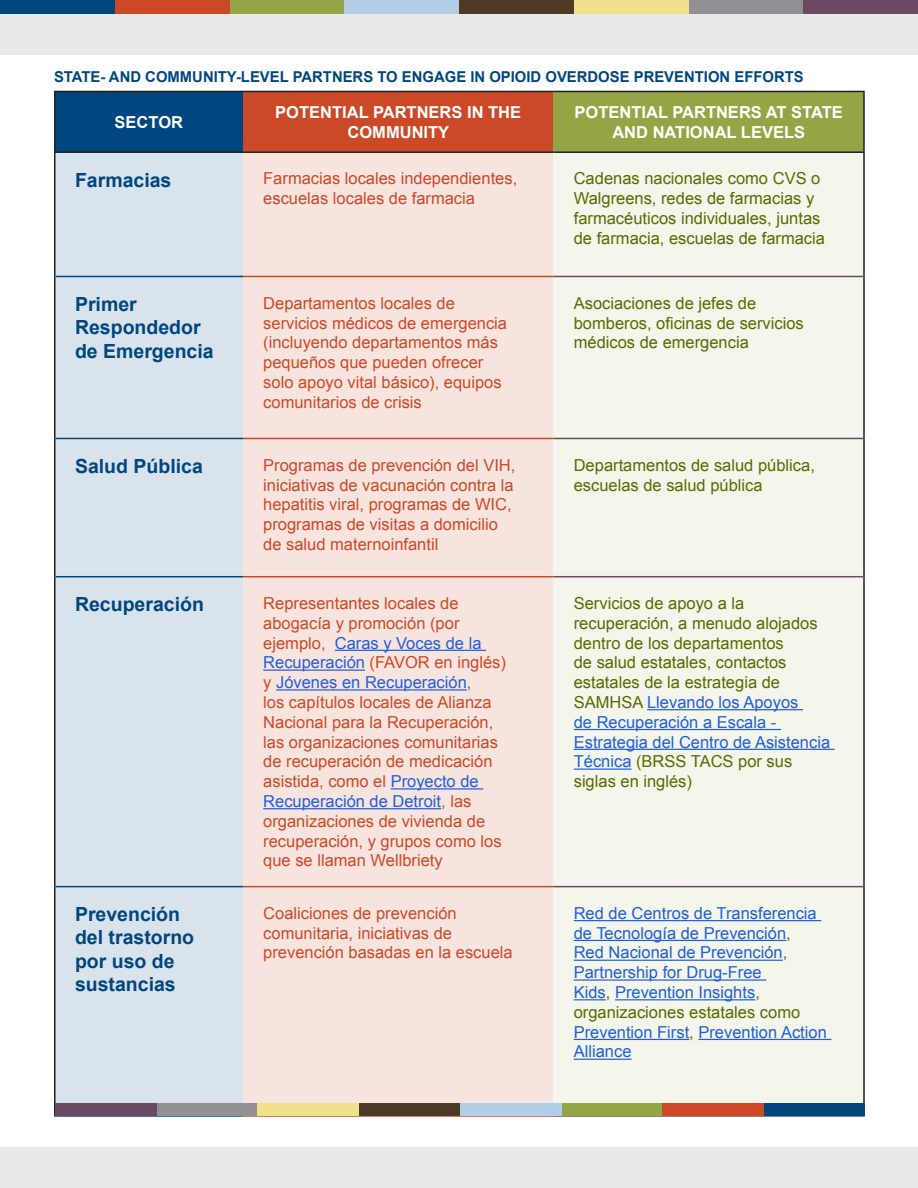
<style>
.page{position:relative;width:918px;height:1188px;background:#fff}
.page>*{position:absolute;margin:0;border:0;box-sizing:border-box;transform-origin:0 0}
.SECTOR_COLUMNS{font:700 19.5px/23.4px "Arial";color:#00467f}
.COMMUNITY_COLUMN{font:16.5px/19.8px "Arial";color:#cc4927}
.STATE_NATIONAL_COLUM{font:16.5px/19.8px "Arial";color:#5a6a01}
.STATE_NATIONAL_COLUM-2{font:16.5px/19.8px "Arial";color:#215edc}
.TABLE_HEADERS{font:700 16.5px/19.5px "Arial";color:#fff;text-align:center}
.TITLE_NOT_PG_1{font:700 15px "Arial";color:#00467f}
.s1{color:#215edc}
.s2{color:#5a6a01}
</style>
<div class="page">
<div style="left:0;top:14px;width:918px;height:41px;background:#e9e9ea"></div>
<div style="left:0;top:1148px;width:918px;height:40px;background:#e9e9ea"></div>
<div style="left:55px;top:91px;width:188px;height:61px;background:#00467f"></div>
<div style="left:243px;top:91px;width:311px;height:61px;background:#cc4927"></div>
<div style="left:554px;top:91px;width:310px;height:61px;background:#94a545"></div>
<div style="left:56px;top:153px;width:187px;height:950px;background:#d9e3ec"></div>
<div style="left:243px;top:153px;width:311px;height:950px;background:#f7e4df"></div>
<div style="left:554px;top:153px;width:309px;height:950px;background:#f4f6ec"></div>
<hr style="left:54px;top:91px;width:189px;height:1px;background:#231f20">
<hr style="left:54px;top:92px;width:2px;height:59px;background:#231f20">
<hr style="left:243px;top:91px;width:311px;height:1px;background:#231f20">
<hr style="left:554px;top:91px;width:311px;height:1px;background:#231f20">
<hr style="left:863px;top:92px;width:2px;height:59px;background:#231f20">
<hr style="left:54px;top:151px;width:189px;height:2px;background:#231f20">
<hr style="left:54px;top:153px;width:2px;height:123px;background:#231f20">
<hr style="left:243px;top:151px;width:311px;height:2px;background:#231f20">
<hr style="left:554px;top:151px;width:311px;height:2px;background:#231f20">
<hr style="left:863px;top:153px;width:2px;height:123px;background:#231f20">
<hr style="left:54px;top:276px;width:2px;height:162px;background:#231f20">
<hr style="left:863px;top:276px;width:2px;height:162px;background:#231f20">
<hr style="left:54px;top:438px;width:2px;height:139px;background:#231f20">
<hr style="left:863px;top:438px;width:2px;height:139px;background:#231f20">
<hr style="left:54px;top:577px;width:2px;height:310px;background:#231f20">
<hr style="left:863px;top:577px;width:2px;height:310px;background:#231f20">
<hr style="left:54px;top:887px;width:2px;height:228px;background:#231f20">
<hr style="left:863px;top:887px;width:2px;height:228px;background:#231f20">
<hr style="left:56px;top:576px;width:187px;height:1px;background:#00467f">
<hr style="left:56px;top:886px;width:187px;height:1px;background:#00467f">
<hr style="left:54px;top:1115px;width:189px;height:2px;background:#00467f">
<hr style="left:56px;top:276px;width:187px;height:1px;background:#00467f">
<hr style="left:56px;top:438px;width:187px;height:1px;background:#00467f">
<hr style="left:243px;top:276px;width:311px;height:1px;background:#cc4927">
<hr style="left:243px;top:438px;width:311px;height:1px;background:#cc4927">
<hr style="left:243px;top:576px;width:311px;height:1px;background:#cc4927">
<hr style="left:243px;top:886px;width:311px;height:1px;background:#cc4927">
<hr style="left:243px;top:1115px;width:311px;height:2px;background:#cc4927">
<hr style="left:554px;top:576px;width:309px;height:1px;background:#6a4a62">
<hr style="left:554px;top:886px;width:309px;height:1px;background:#6a4a62">
<hr style="left:554px;top:1115px;width:311px;height:2px;background:#6a4a62">
<hr style="left:554px;top:276px;width:309px;height:1px;background:#6a4a62">
<hr style="left:554px;top:438px;width:309px;height:1px;background:#6a4a62">
<hr style="left:335px;top:650px;width:151px;height:1px;background:#215edc">
<hr style="left:263px;top:670px;width:102px;height:1px;background:#215edc">
<hr style="left:276px;top:689px;width:191px;height:2px;background:#215edc">
<hr style="left:391px;top:788px;width:92px;height:2px;background:#215edc">
<hr style="left:263px;top:808px;width:178px;height:1px;background:#215edc">
<hr style="left:647px;top:709px;width:156px;height:1px;background:#215edc">
<hr style="left:574px;top:729px;width:207px;height:1px;background:#215edc">
<hr style="left:574px;top:749px;width:261px;height:1px;background:#215edc">
<hr style="left:574px;top:769px;width:58px;height:1px;background:#215edc">
<hr style="left:574px;top:920px;width:247px;height:1px;background:#215edc">
<hr style="left:574px;top:940px;width:212px;height:1px;background:#215edc">
<hr style="left:574px;top:960px;width:209px;height:1px;background:#215edc">
<hr style="left:574px;top:979px;width:192px;height:2px;background:#215edc">
<hr style="left:574px;top:999px;width:32px;height:1px;background:#215edc">
<hr style="left:615px;top:999px;width:140px;height:1px;background:#215edc">
<hr style="left:574px;top:1039px;width:115px;height:1px;background:#215edc">
<hr style="left:698px;top:1039px;width:133px;height:1px;background:#215edc">
<hr style="left:574px;top:1059px;width:58px;height:1px;background:#215edc">
<div style="left:0;top:0;width:115px;height:14px;background:#00467f"></div>
<div style="left:459px;top:0;width:115px;height:14px;background:#4f3a25"></div>
<div style="left:230px;top:0;width:114px;height:14px;background:#94a545"></div>
<div style="left:688px;top:0;width:115px;height:14px;background:#919195"></div>
<div style="left:115px;top:0;width:115px;height:14px;background:#cc4927"></div>
<div style="left:574px;top:0;width:114px;height:14px;background:#f2e18c"></div>
<div style="left:344px;top:0;width:115px;height:14px;background:#b2cee7"></div>
<div style="left:803px;top:0;width:115px;height:14px;background:#6a4a62"></div>
<div style="left:764px;top:1103px;width:101px;height:13px;background:#00467f"></div>
<div style="left:359px;top:1103px;width:101px;height:13px;background:#4f3a25"></div>
<div style="left:561px;top:1103px;width:102px;height:13px;background:#94a545"></div>
<div style="left:156px;top:1103px;width:102px;height:13px;background:#919195"></div>
<div style="left:663px;top:1103px;width:101px;height:13px;background:#cc4927"></div>
<div style="left:258px;top:1103px;width:101px;height:13px;background:#f2e18c"></div>
<div style="left:460px;top:1103px;width:101px;height:13px;background:#b2cee7"></div>
<div style="left:55px;top:1103px;width:101px;height:13px;background:#6a4a62"></div>
<p class="TITLE_NOT_PG_1" style="left:54px;top:67px;width:751px">STATE- AND COMMUNITY-LEVEL PARTNERS TO ENGAGE IN OPIOID OVERDOSE PREVENTION EFFORTS</p>
<p class="TABLE_HEADERS" style="left:115px;top:113px;width:70px">SECTOR</p>
<p class="TABLE_HEADERS" style="left:275px;top:103px;width:247px">POTENTIAL PARTNERS IN THE<br>COMMUNITY</p>
<p class="TABLE_HEADERS" style="left:575px;top:103px;width:270px">POTENTIAL PARTNERS AT STATE<br>AND NATIONAL LEVELS</p>
<p class="SECTOR_COLUMNS" style="left:75px;top:169px;width:98px">Farmacias</p>
<p class="COMMUNITY_COLUMN" style="left:263px;top:169px;width:256px">Farmacias locales independientes, escuelas locales de farmacia</p>
<p class="STATE_NATIONAL_COLUM" style="left:574px;top:169px;width:253px">Cadenas nacionales como CVS o Walgreens, redes de farmacias y farmacéuticos individuales, juntas de farmacia, escuelas de farmacia</p>
<p class="SECTOR_COLUMNS" style="left:75px;top:293px;width:140px">Primer<br>Respondedor de Emergencia</p>
<p class="COMMUNITY_COLUMN" style="left:263px;top:293px;width:245px">Departamentos locales de servicios médicos de emergencia (incluyendo departamentos más pequeños que pueden ofrecer solo apoyo vital básico), equipos comunitarios de crisis</p>
<p class="STATE_NATIONAL_COLUM" style="left:574px;top:293px;width:232px">Asociaciones de jefes de bomberos, oficinas de servicios médicos de emergencia</p>
<p class="SECTOR_COLUMNS" style="left:75px;top:455px;width:129px">Salud Pública</p>
<p class="COMMUNITY_COLUMN" style="left:263px;top:455px;width:254px">Programas de prevención del VIH, iniciativas de vacunación contra la hepatitis viral, programas de WIC, programas de visitas a domicilio de salud maternoinfantil</p>
<p class="STATE_NATIONAL_COLUM" style="left:574px;top:455px;width:243px">Departamentos de salud pública, escuelas de salud pública</p>
<p class="SECTOR_COLUMNS" style="left:75px;top:593px;width:130px">Recuperación</p>
<p class="COMMUNITY_COLUMN" style="left:263px;top:593px;width:244px">Representantes locales de abogacía y promoción (por ejemplo, <span class="s1">Caras y Voces de la<br>Recuperación</span> (FAVOR en inglés) y <span class="s1">Jóvenes en Recuperación</span>,<br>los capítulos locales de Alianza<br>Nacional para la Recuperación, las organizaciones comunitarias de recuperación de medicación asistida, como el <span class="s1">Proyecto de<br>Recuperación de Detroit</span>, las organizaciones de vivienda de recuperación, y grupos como los que se llaman Wellbriety</p>
<p class="STATE_NATIONAL_COLUM" style="left:574px;top:593px;width:258px">Servicios de apoyo a la recuperación, a menudo alojados dentro de los departamentos<br>de salud estatales, contactos estatales de la estrategia de<br>SAMHSA <span class="s1">Llevando los Apoyos<br>de Recuperación a Escala -<br>Estrategia del Centro de Asistencia<br>Técnica</span> (BRSS TACS por sus siglas en inglés)</p>
<p class="SECTOR_COLUMNS" style="left:75px;top:903px;width:121px">Prevención del trastorno por uso de sustancias</p>
<p class="COMMUNITY_COLUMN" style="left:263px;top:903px;width:251px">Coaliciones de prevención comunitaria, iniciativas de prevención basadas en la escuela</p>
<p class="STATE_NATIONAL_COLUM-2" style="left:574px;top:903px;width:245px">Red de Centros de Transferencia de Tecnología de Prevención<span class="s2">,</span></p>
<p class="STATE_NATIONAL_COLUM-2" style="left:574px;top:943px;width:255px">Red Nacional de Prevención<span class="s2">,<br></span>Partnership for Drug-Free<br>Kids<span class="s2">,</span> Prevention Insights<span class="s2">, organizaciones estatales como<br></span>Prevention First<span class="s2">,</span> Prevention Action<br>Alliance</p>
</div>
